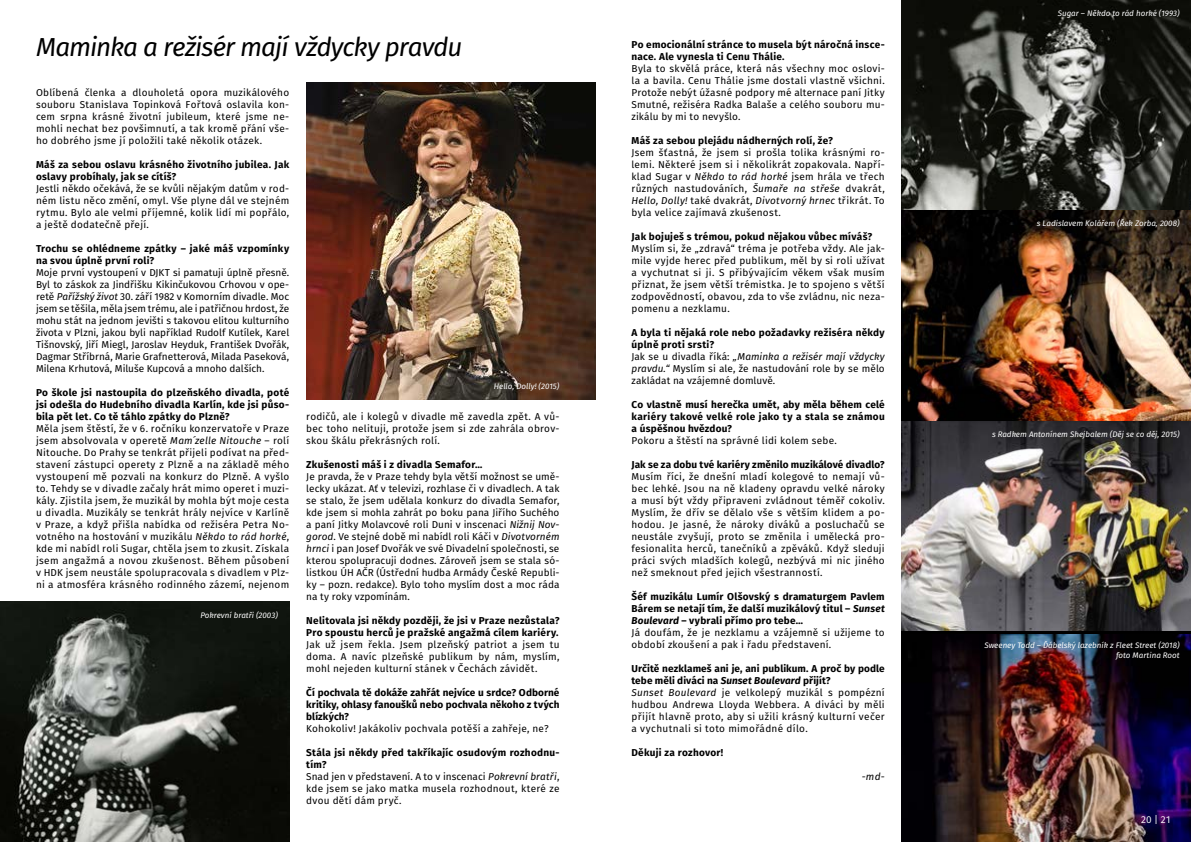
<style>
.page{position:relative;width:1191px;height:842px;background:#fff}
.page>*{position:absolute;margin:0;border:0;box-sizing:border-box;transform-origin:0 0}
.t1{font:italic 26px "Fira Sans";letter-spacing:-.04em;color:#000}
.t2{font:10px/12px "Fira Sans";letter-spacing:.02em;color:#000;text-align:justify}
.t3{font:700 10px/12px "Fira Sans";letter-spacing:.025em;color:#000}
.t4{font:10px/12px "Fira Sans";color:#000}
.t5{font:700 10px "Fira Sans";letter-spacing:.005em;color:#000}
.t6{font:10px "Fira Sans";color:#fff}
.t7{font:italic 10px "Fira Sans";color:#000}
.t8{font:italic 8px/9.6px "Fira Sans";color:#fff;text-align:right}
.s1{font-style:italic}
.s2{font-weight:700}
.s3{font-weight:400}
.s4{font-weight:700;font-style:italic}
</style>
<div class="page">
<img style="left:901px;top:0;width:290px;height:631px">
<img style="left:306px;top:82px;width:289px;height:318px">
<img style="left:0;top:602px;width:289px;height:240px">
<img style="left:901px;top:210px;width:290px;height:211px">
<img style="left:901px;top:634px;width:290px;height:208px">
<svg style="left:902px;top:0;width:289px;height:210px;background:#393a35"></svg>
<h1 class="t1" style="left:36px;top:29px;width:428px">Maminka a režisér mají vždycky pravdu</h1>
<p class="t2" style="left:36px;top:87px;width:255px">Oblíbená členka a dlouholetá opora muzikálového souboru Stanislava Topinková Fořtová oslavila kon&shy;cem srpna krásné životní jubileum, které jsme ne&shy;mohli nechat bez povšimnutí, a tak kromě přání vše&shy;ho dobrého jsme jí položili také několik otázek.</p>
<p class="t3" style="left:36px;top:159px;width:255px">Máš za sebou oslavu krásného životního jubilea. Jak oslavy probíhaly, jak se cítíš?</p>
<p class="t2" style="left:36px;top:183px;width:255px">Jestli někdo očekává, že se kvůli nějakým datům v rod&shy;ném listu něco změní, omyl. Vše plyne dál ve stejném rytmu. Bylo ale velmi příjemné, kolik lidí mi popřálo, a ještě dodatečně přejí.</p>
<p class="t3" style="left:36px;top:243px;width:255px">Trochu se ohlédneme zpátky – jaké máš vzpomínky na svou úplně první roli?</p>
<p class="t2" style="left:36px;top:267px;width:255px">Moje první vystoupení v DJKT si pamatuji úplně přesně.<br>Byl to záskok za Jindřišku Kikinčukovou Crhovou v ope&shy;retě <span class="s1">Pařížský život</span> 30. září 1982 v Komorním divadle. Moc jsem se těšila, měla jsem trému, ale i patřičnou hrdost, že mohu stát na jednom jevišti s takovou elitou kulturního života v Plzni, jakou byli například Rudolf Kutílek, Karel Tišnovský, Jiří Miegl, Jaroslav Heyduk, František Dvořák, Dagmar Stříbrná, Marie Grafnetterová, Milada Paseková, Milena Krhutová, Miluše Kupcová a mnoho dalších.</p>
<p class="t3" style="left:36px;top:387px;width:255px;text-align:justify">Po škole jsi nastoupila do plzeňského divadla, poté jsi odešla do Hudebního divadla Karlín, kde jsi půso&shy;bila pět let. Co tě táhlo zpátky do Plzně?</p>
<p class="t2" style="left:36px;top:423px;width:255px">Měla jsem štěstí, že v 6. ročníku konzervatoře v Praze jsem absolvovala v operetě <span class="s1">Mam´zelle Nitouche</span> – rolí Nitouche. Do Prahy se tenkrát přijeli podívat na před&shy;stavení zástupci operety z Plzně a na základě mého vystoupení mě pozvali na konkurz do Plzně. A vyšlo to. Tehdy se v divadle začaly hrát mimo operet i muzi&shy;kály. Zjistila jsem, že muzikál by mohla být moje cesta u divadla. Muzikály se tenkrát hrály nejvíce v Karlíně v Praze, a když přišla nabídka od režiséra Petra No&shy;votného na hostování v muzikálu <span class="s1">Někdo to rád horké</span>, kde mi nabídl roli Sugar, chtěla jsem to zkusit. Získala jsem angažmá a novou zkušenost. Během působení v HDK jsem neustále spolupracovala s divadlem v Plz&shy;ni a atmosféra krásného rodinného zázemí, nejenom</p>
<p class="t8" style="left:494px;top:381px;width:67px">Hello, Dolly! (2015)</p>
<p class="t2" style="left:306px;top:411px;width:255px">rodičů, ale i kolegů v divadle mě zavedla zpět. A vů&shy;bec toho nelituji, protože jsem si zde zahrála obrov&shy;skou škálu překrásných rolí.</p>
<p class="t3" style="left:306px;top:459px;width:178px">Zkušenosti máš i z divadla Semafor…</p>
<p class="t2" style="left:306px;top:471px;width:255px">Je pravda, že v Praze tehdy byla větší možnost se umě&shy;lecky ukázat. Ať v televizi, rozhlase či v divadlech. A tak se stalo, že jsem udělala konkurz do divadla Semafor, kde jsem si mohla zahrát po boku pana Jiřího Suchého a paní Jitky Molavcové roli Duni v inscenaci <span class="s1">Nižnij Nov&shy;gorod</span>. Ve stejné době mi nabídl roli Káči v <span class="s1">Divotvorném hrnci</span> i pan Josef Dvořák ve své Divadelní společnosti, se kterou spolupracuji dodnes. Zároveň jsem se stala só&shy;listkou ÚH AČR (Ústřední hudba Armády České Republi&shy;ky – pozn. redakce). Bylo toho myslím dost a moc ráda na ty roky vzpomínám.</p>
<p class="t3" style="left:306px;top:615px;width:255px">Nelitovala jsi někdy později, že jsi v Praze nezůstala?<br>Pro spoustu herců je pražské angažmá cílem kariéry.</p>
<p class="t2" style="left:306px;top:639px;width:255px">Jak už jsem řekla. Jsem plzeňský patriot a jsem tu doma. A navíc plzeňské publikum by nám, myslím, mohl nejeden kulturní stánek v Čechách závidět.</p>
<p class="t3" style="left:306px;top:687px;width:255px;text-align:justify">Čí pochvala tě dokáže zahřát nejvíce u srdce? Odborné kritiky, ohlasy fanoušků nebo pochvala někoho z tvých blízkých?</p>
<p class="t2" style="left:306px;top:723px;width:244px">Kohokoliv! Jakákoliv pochvala potěší a zahřeje, ne?</p>
<p class="t2" style="left:306px;top:747px;width:255px;text-align:left"><span class="s2">Stála jsi někdy před takříkajíc osudovým rozhodnu&shy;tím?<br></span>Snad jen v představení. A to v inscenaci <span class="s1">Pokrevní bratři</span>, kde jsem se jako matka musela rozhodnout, které ze dvou dětí dám pryč.</p>
<p class="t8" style="left:200px;top:611px;width:79px">Pokrevní bratři (2003)</p>
<p class="t3" style="left:631px;top:39px;width:255px">Po emocionální stránce to musela být náročná insce&shy;nace. Ale vynesla ti Cenu Thálie.</p>
<p class="t2" style="left:631px;top:63px;width:255px">Byla to skvělá práce, která nás všechny moc oslovi&shy;la a bavila. Cenu Thálie jsme dostali vlastně všichni.<br>Protože nebýt úžasné podpory mé alternace paní Jitky Smutné, režiséra Radka Balaše a celého souboru mu&shy;zikálu by mi to nevyšlo.</p>
<p class="t3" style="left:631px;top:135px;width:203px">Máš za sebou plejádu nádherných rolí, že?</p>
<p class="t2" style="left:631px;top:147px;width:255px">Jsem šťastná, že jsem si prošla tolika krásnými ro&shy;lemi. Některé jsem si i několikrát zopakovala. Napří&shy;klad Sugar v <span class="s1">Někdo to rád horké</span> jsem hrála ve třech různých nastudováních, <span class="s1">Šumaře na střeše</span> dvakrát, <span class="s1">Hello, Dolly!</span> také dvakrát, <span class="s1">Divotvorný hrnec</span> třikrát. To byla velice zajímavá zkušenost.</p>
<p class="t3" style="left:631px;top:231px;width:242px">Jak bojuješ s trémou, pokud nějakou vůbec míváš?</p>
<p class="t2" style="left:631px;top:243px;width:255px">Myslím si, že „zdravá“ tréma je potřeba vždy. Ale jak&shy;mile vyjde herec před publikum, měl by si roli užívat a vychutnat si ji. S přibývajícím věkem však musím přiznat, že jsem větší trémistka. Je to spojeno s větší zodpovědností, obavou, zda to vše zvládnu, nic neza&shy;pomenu a nezklamu.</p>
<p class="t4" style="left:631px;top:327px;width:255px"><span class="s2">A byla ti nějaká role nebo požadavky režiséra někdy úplně proti srsti?<br></span>Jak se u divadla říká: <span class="s1">„Maminka a režisér mají vždycky pravdu.“</span> Myslím si ale, že nastudování role by se mělo zakládat na vzájemné domluvě.</p>
<p class="t3" style="left:631px;top:399px;width:255px;text-align:justify">Co vlastně musí herečka umět, aby měla během celé kariéry takové velké role jako ty a stala se známou a úspěšnou hvězdou?</p>
<p class="t2" style="left:631px;top:435px;width:207px">Pokoru a štěstí na správné lidi kolem sebe.</p>
<p class="t5" style="left:631px;top:458px;width:255px">Jak se za dobu tvé kariéry změnilo muzikálové divadlo?</p>
<p class="t2" style="left:631px;top:471px;width:255px">Musím říci, že dnešní mladí kolegové to nemají vů&shy;bec lehké. Jsou na ně kladeny opravdu velké nároky a musí být vždy připraveni zvládnout téměř cokoliv.<br>Myslím, že dřív se dělalo vše s větším klidem a po&shy;hodou. Je jasné, že nároky diváků a posluchačů se neustále zvyšují, proto se změnila i umělecká pro&shy;fesionalita herců, tanečníků a zpěváků. Když sleduji práci svých mladších kolegů, nezbývá mi nic jiného než smeknout před jejich všestranností.</p>
<p class="t3" style="left:631px;top:591px;width:255px">Šéf muzikálu Lumír Olšovský s dramaturgem Pavlem Bárem se netají tím, že další muzikálový titul – <span class="s1">Sunset Boulevard</span> – vybrali přímo pro tebe…<br><span class="s3">Já doufám, že je nezklamu a vzájemně si užijeme to období zkoušení a pak i řadu představení.</span></p>
<p class="t2" style="left:631px;top:663px;width:255px;text-align:left"><span class="s2">Určitě nezklameš ani je, ani publikum. A proč by podle tebe měli diváci na</span> <span class="s4">Sunset Boulevard</span> <span class="s2">přijít?<br></span><span class="s1">Sunset Boulevard</span> je velkolepý muzikál s pompézní hudbou Andrewa Lloyda Webbera. A diváci by měli přijít hlavně proto, aby si užili krásný kulturní večer a vychutnali si toto mimořádné dílo.</p>
<p class="t3" style="left:631px;top:747px;width:93px">Děkuji za rozhovor!</p>
<p class="t7" style="left:862px;top:770px;width:24px">-md-</p>
<p class="t8" style="left:1057px;top:9px;width:123px">Sugar – Někdo to rád horké (1993)</p>
<p class="t8" style="left:1036px;top:218px;width:144px">s Ladislavem Kolářem (Řek Zorba, 2008)</p>
<p class="t8" style="left:992px;top:430px;width:189px">s Radkem Antonínem Shejbalem (Děj se co děj, 2015)</p>
<p class="t8" style="left:984px;top:640px;width:197px">Sweeney Todd – Ďábelský lazebník z Fleet Street (2018) foto Martina Root</p>
<p class="t6" style="left:1141px;top:812px;width:31px">20 | 21</p>
</div>
